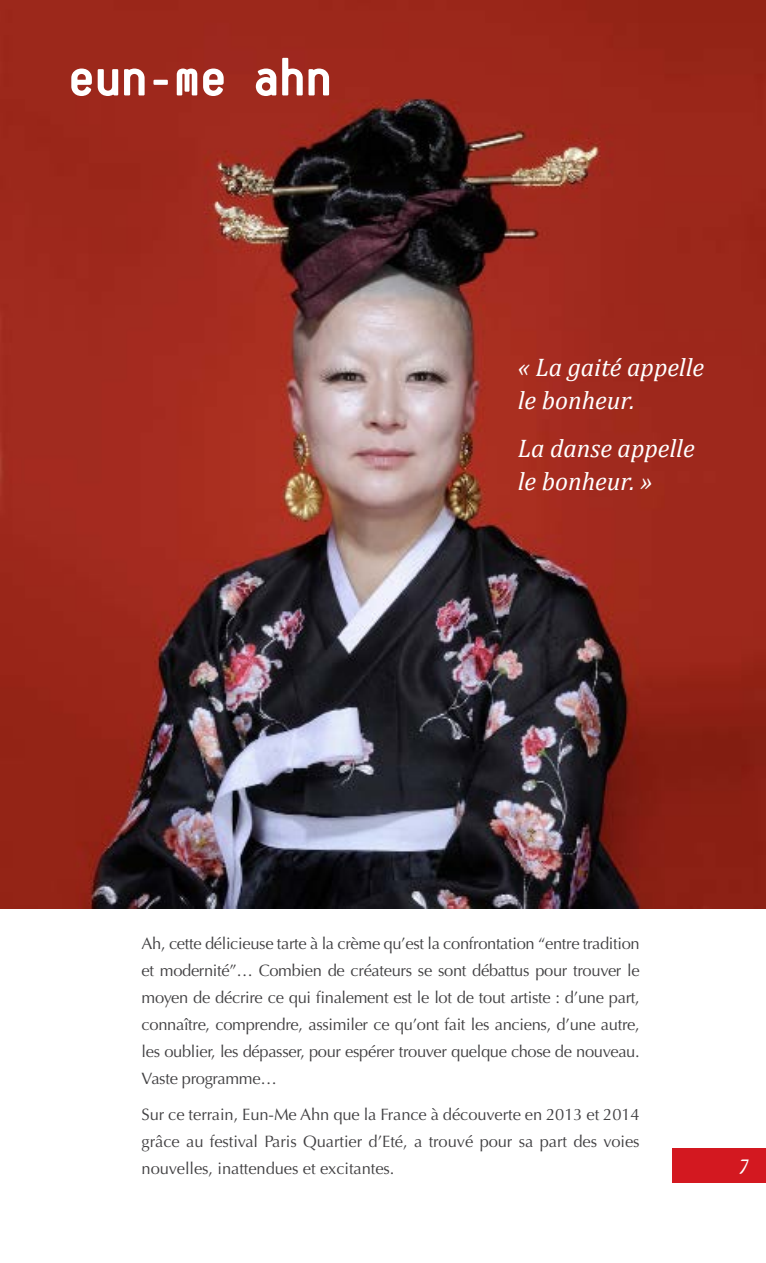
<style>
.page{position:relative;width:766px;height:1263px;background:#fff}
.page>*{position:absolute;margin:0;border:0;box-sizing:border-box;transform-origin:0 0}
.t1{font:800 57px "Platelet";color:#fff}
.t2{font:italic 25.5px/33px "Cambria";color:#fff}
.t3{font:italic 21px "Alda OT";color:#fff}
.t4{font:16.5px/27px "Optima";letter-spacing:-.02em;color:#414042;text-align:justify}
</style>
<div class="page">
<div style="left:672px;top:1148px;width:93px;height:34px;background:#d31820"></div>
<img style="left:0;top:0;width:765px;height:909px">
<h1 class="t1" style="left:68px;top:53px;width:265px">eun-me ahn</h1>
<h2 class="t2" style="left:517px;top:349px;width:188px">« La gaité appelle le bonheur.</h2>
<h2 class="t2" style="left:517px;top:430px;width:178px">La danse appelle le bonheur. »</h2>
<p class="t4" style="left:141px;top:930px;width:499px">Ah, cette délicieuse tarte à la crème qu’est la confrontation “entre tradition et modernité”… Combien de créateurs se sont débattus pour trouver le moyen de décrire ce qui finalement est le lot de tout artiste : d’une part, connaître, comprendre, assimiler ce qu’ont fait les anciens, d’une autre, les oublier, les dépasser, pour espérer trouver quelque chose de nouveau.<br>Vaste programme…</p>
<p class="t4" style="left:141px;top:1101px;width:499px">Sur ce terrain, Eun-Me Ahn que la France à découverte en 2013 et 2014 grâce au festival Paris Quartier d’Eté, a trouvé pour sa part des voies nouvelles, inattendues et excitantes.</p>
<p class="t3" style="left:740px;top:1154px;width:10px">7</p>
</div>
